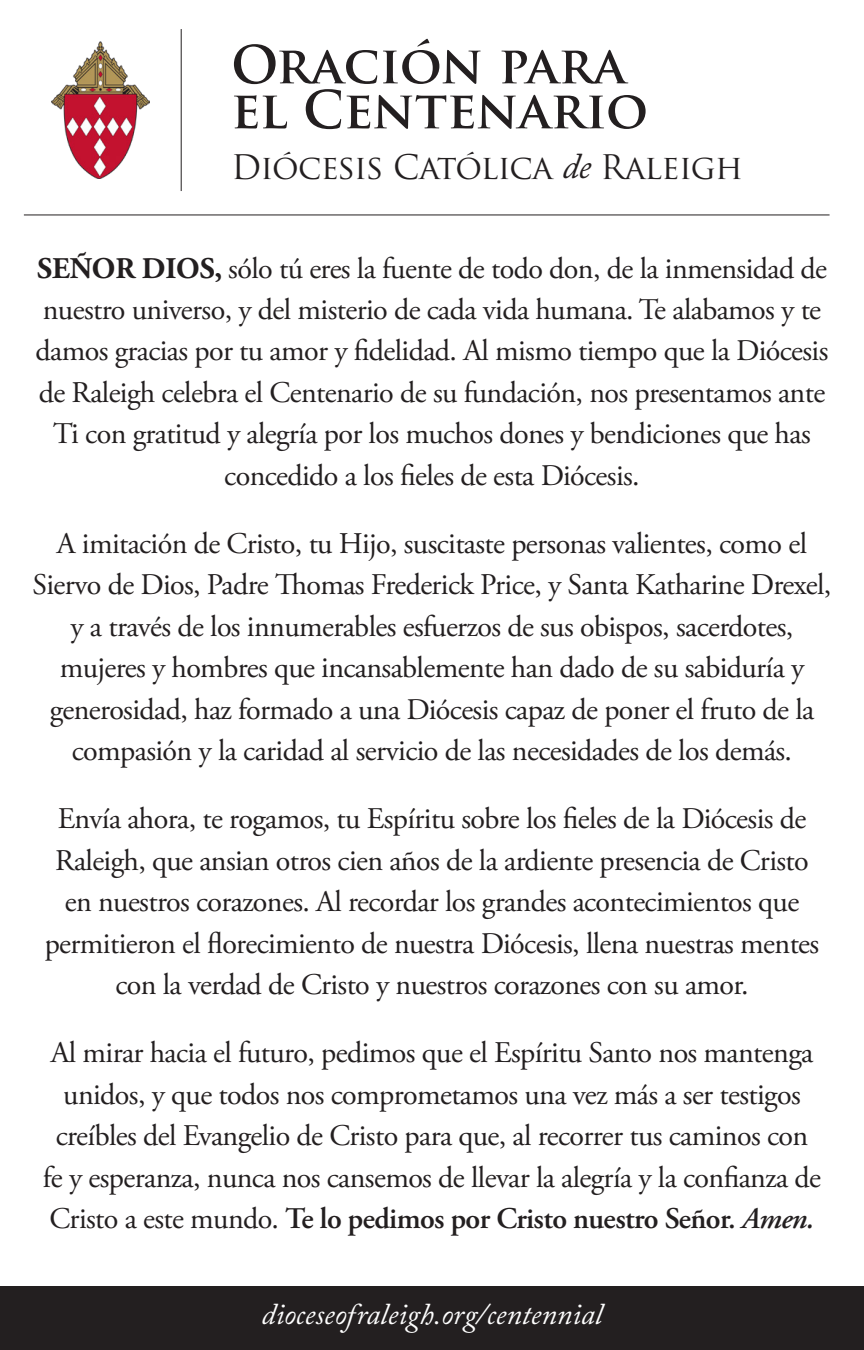
<style>
.page{position:relative;width:864px;height:1350px;background:#fff}
.page>*{position:absolute;margin:0;border:0;box-sizing:border-box;transform-origin:0 0}
.t1{font:700 51px/45px "Trajan Pro";color:#231f20}
.t2{font:33px "Trajan Pro";letter-spacing:-.02em;color:#231f20}
.t3{font:30px/41.4px "Adobe Garamond Pro";letter-spacing:-.02em;color:#231f20;text-align:center}
.t4{font:italic 30px "Adobe Caslon Pro";color:#fff}
.s1{font-family:"Adobe Caslon Pro";font-style:italic;font-size:36px}
.s2{font-weight:700}
.s3{font-weight:600}
.s4{font-weight:600;font-style:italic}
</style>
<div class="page">
<hr style="left:24px;top:214px;width:806px;height:1px;background:#231f20">
<img style="left:51px;top:41px;width:98px;height:138px">
<hr style="left:181px;top:29px;width:1px;height:162px;background:#231f20">
<div style="left:0;top:1286px;width:864px;height:64px;background:#231f20"></div>
<p class="t1" style="left:231px;top:43px;width:419px">ORACIÓN PARA<br>EL CENTENARIO</p>
<p class="t2" style="left:231px;top:146px;width:514px">Diócesis Católica <span class="s1">de</span> Raleigh</p>
<p class="t3" style="left:36px;top:248px;width:794px"><span class="s2">SEÑOR DIOS,</span> sólo tú eres la fuente de todo don, de la inmensidad de nuestro universo, y del misterio de cada vida humana. Te alabamos y te damos gracias por tu amor y fidelidad. Al mismo tiempo que la Diócesis de Raleigh celebra el Centenario de su fundación, nos presentamos ante Ti con gratitud y alegría por los muchos dones y bendiciones que has concedido a los fieles de esta Diócesis.</p>
<p class="t3" style="left:33px;top:524px;width:800px">A imitación de Cristo, tu Hijo, suscitaste personas valientes, como el Siervo de Dios, Padre Thomas Frederick Price, y Santa Katharine Drexel, y a través de los innumerables esfuerzos de sus obispos, sacerdotes, mujeres y hombres que incansablemente han dado de su sabiduría y generosidad, haz formado a una Diócesis capaz de poner el fruto de la compasión y la caridad al servicio de las necesidades de los demás.</p>
<p class="t3" style="left:45px;top:799px;width:776px">Envía ahora, te rogamos, tu Espíritu sobre los fieles de la Diócesis de Raleigh, que ansian otros cien años de la ardiente presencia de Cristo en nuestros corazones. Al recordar los grandes acontecimientos que permitieron el florecimiento de nuestra Diócesis, llena nuestras mentes con la verdad de Cristo y nuestros corazones con su amor.</p>
<p class="t3" style="left:43px;top:1033px;width:780px">Al mirar hacia el futuro, pedimos que el Espíritu Santo nos mantenga unidos, y que todos nos comprometamos una vez más a ser testigos creíbles del Evangelio de Cristo para que, al recorrer tus caminos con fe y esperanza, nunca nos cansemos de llevar la alegría y la confianza de Cristo a este mundo. <span class="s3">Te lo pedimos por Cristo nuestro Señor.</span> <span class="s4">Amen.</span></p>
<p class="t4" style="left:262px;top:1296px;width:342px">dioceseofraleigh.org/centennial</p>
</div>
